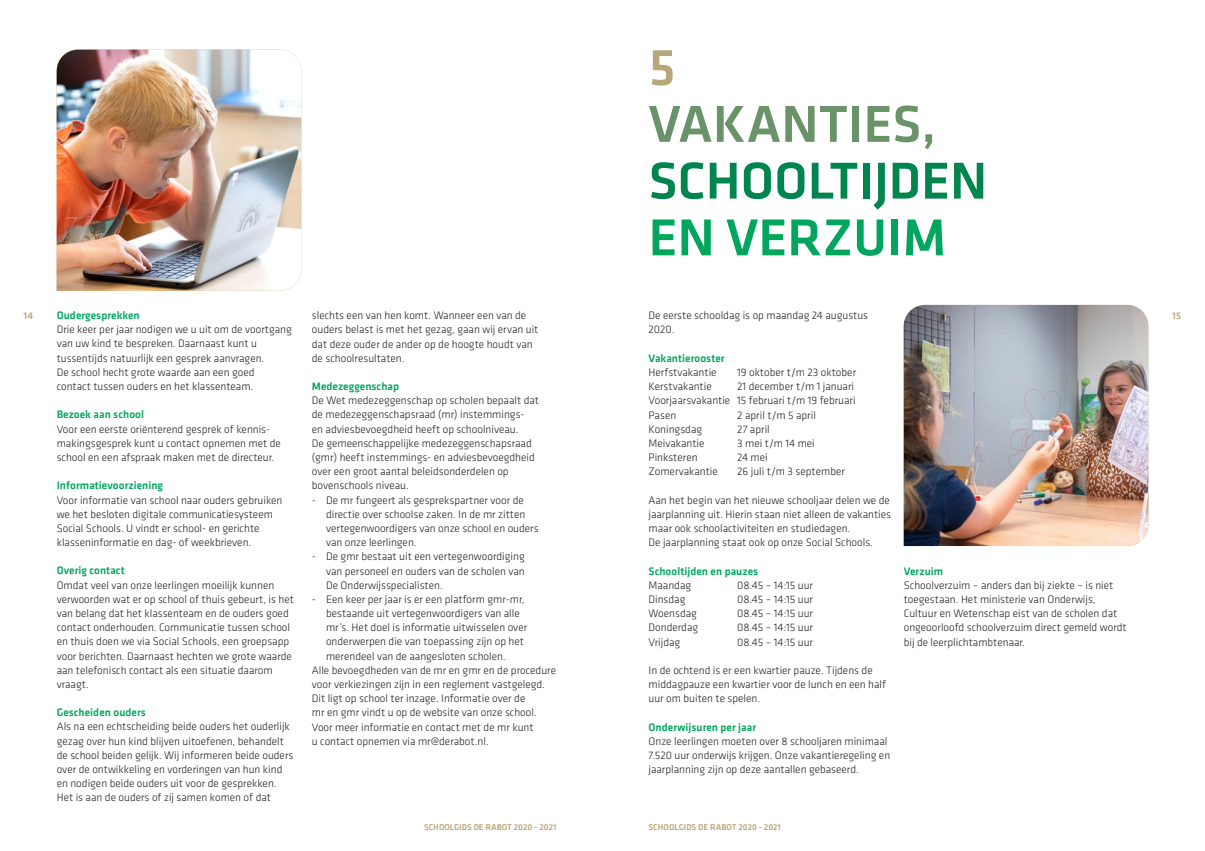
<style>
.page{position:relative;width:1205px;height:851px;background:#fff}
.page>*{position:absolute;margin:0;border:0;box-sizing:border-box;transform-origin:0 0}
.t1{font:500 53.75px "Klavika";color:#00854e}
.t2{font:500 53.75px "Klavika";color:#6a9369}
.t3{font:500 53.75px "Klavika";color:#00a65d}
.t4{font:500 53.75px "Klavika";color:#b8a779}
.t5{font:300 11.25px/14.1px "Klavika";color:#231f20}
.t6{font:500 11.25px "Klavika";letter-spacing:.005em;color:#00a65d}
.t7{font:500 10px "Klavika";color:#b8a779}
.t8{font:500 8.75px "Klavika";color:#b8a779}
</style>
<div class="page">
<img style="left:57px;top:50px;width:244px;height:241px">
<img style="left:904px;top:305px;width:244px;height:241px">
<h1 class="t4" style="left:648px;top:31px;width:28px">5</h1>
<h1 class="t2" style="left:648px;top:88px;width:289px">VAKANTIES,</h1>
<h1 class="t1" style="left:648px;top:144px;width:340px">SCHOOLTIJDEN</h1>
<h1 class="t3" style="left:648px;top:201px;width:299px">EN VERZUIM</h1>
<p class="t6" style="left:57px;top:308px;width:85px">Oudergesprekken</p>
<p class="t5" style="left:57px;top:322px;width:237px">Drie keer per jaar nodigen we u uit om de voortgang van uw kind te bespreken. Daarnaast kunt u tussentijds natuurlijk een gesprek aanvragen.<br>De school hecht grote waarde aan een goed<br>contact tussen ouders en het klassenteam.</p>
<p class="t6" style="left:57px;top:407px;width:89px">Bezoek aan school</p>
<p class="t5" style="left:57px;top:421px;width:226px">Voor een eerste oriënterend gesprek of kennis&shy;makingsgesprek kunt u contact opnemen met de school en een afspraak maken met de directeur.</p>
<p class="t6" style="left:57px;top:478px;width:108px">Informatievoorziening</p>
<p class="t5" style="left:57px;top:492px;width:227px">Voor informatie van school naar ouders gebruiken we het besloten digitale communicatiesysteem Social Schools. U vindt er school- en gerichte klasseninformatie en dag- of weekbrieven.</p>
<p class="t6" style="left:57px;top:563px;width:69px">Overig contact</p>
<p class="t5" style="left:57px;top:577px;width:239px">Omdat veel van onze leerlingen moeilijk kunnen verwoorden wat er op school of thuis gebeurt, is het van belang dat het klassenteam en de ouders goed contact onderhouden. Communicatie tussen school en thuis doen we via Social Schools, een groepsapp voor berichten. Daarnaast hechten we grote waarde aan telefonisch contact als een situatie daarom vraagt.</p>
<p class="t6" style="left:57px;top:704px;width:91px">Gescheiden ouders</p>
<p class="t5" style="left:57px;top:719px;width:238px">Als na een echtscheiding beide ouders het ouderlijk gezag over hun kind blijven uitoefenen, behandelt de school beiden gelijk. Wij informeren beide ouders over de ontwikkeling en vorderingen van hun kind en nodigen beide ouders uit voor de gesprekken.<br>Het is aan de ouders of zij samen komen of dat</p>
<p class="t5" style="left:312px;top:308px;width:228px">slechts een van hen komt. Wanneer een van de ouders belast is met het gezag, gaan wij ervan uit dat deze ouder de ander op de hoogte houdt van de schoolresultaten.</p>
<p class="t6" style="left:312px;top:379px;width:89px">Medezeggenschap</p>
<p class="t5" style="left:312px;top:393px;width:229px">De Wet medezeggenschap op scholen bepaalt dat de medezeggenschapsraad (mr) instemmings-<br>en adviesbevoegdheid heeft op schoolniveau.<br>De gemeenschappelijke medezeggenschapsraad (gmr) heeft instemmings- en adviesbevoegdheid over een groot aantal beleidsonderdelen op bovenschools niveau.</p>
<p class="t5" style="left:326px;top:492px;width:214px;text-indent:-14px">- De mr fungeert als gesprekspartner voor de directie over schoolse zaken. In de mr zitten vertegenwoordigers van onze school en ouders van onze leerlingen.</p>
<p class="t5" style="left:326px;top:549px;width:200px;text-align:justify;text-indent:-14px">- De gmr bestaat uit een vertegenwoordiging van personeel en ouders van de scholen van De Onderwijsspecialisten.</p>
<p class="t5" style="left:312px;top:592px;width:214px">- Een keer per jaar is er een platform gmr-mr,</p>
<p class="t5" style="left:326px;top:606px;width:195px">bestaande uit vertegenwoordigers van alle</p>
<p class="t5" style="left:326px;top:620px;width:203px">mr’s. Het doel is informatie uitwisselen over</p>
<p class="t5" style="left:326px;top:634px;width:199px">onderwerpen die van toepassing zijn op het</p>
<p class="t5" style="left:326px;top:648px;width:181px">merendeel van de aangesloten scholen.</p>
<p class="t5" style="left:312px;top:662px;width:246px">Alle bevoegdheden van de mr en gmr en de procedure</p>
<p class="t5" style="left:312px;top:677px;width:235px">voor verkiezingen zijn in een reglement vastgelegd.</p>
<p class="t5" style="left:312px;top:691px;width:215px">Dit ligt op school ter inzage. Informatie over de</p>
<p class="t5" style="left:312px;top:705px;width:226px">mr en gmr vindt u op de website van onze school.</p>
<p class="t5" style="left:312px;top:719px;width:223px">Voor meer informatie en contact met de mr kunt</p>
<p class="t5" style="left:312px;top:733px;width:178px">u contact opnemen via mr@derabot.nl.</p>
<p class="t5" style="left:648px;top:308px;width:221px">De eerste schooldag is op maandag 24 augustus<br>2020.</p>
<p class="t6" style="left:648px;top:350px;width:78px">Vakantierooster</p>
<p class="t5" style="left:648px;top:365px;width:70px">Herfstvakantie</p>
<p class="t5" style="left:737px;top:365px;width:121px">19 oktober t/m 23 oktober</p>
<p class="t5" style="left:648px;top:379px;width:65px">Kerstvakantie</p>
<p class="t7" style="left:24px;top:309px;width:11px">14</p>
<p class="t7" style="left:1172px;top:309px;width:10px">15</p>
<p class="t5" style="left:648px;top:379px;width:209px;text-indent:89px">21 december t/m 1 januari<br>Voorjaarsvakantie 15 februari t/m 19 februari<br>Pasen</p>
<p class="t5" style="left:737px;top:407px;width:80px">2 april t/m 5 april</p>
<p class="t5" style="left:648px;top:422px;width:55px">Koningsdag</p>
<p class="t5" style="left:737px;top:422px;width:34px">27 april</p>
<p class="t5" style="left:648px;top:436px;width:57px">Meivakantie</p>
<p class="t5" style="left:737px;top:436px;width:79px">3 mei t/m 14 mei</p>
<p class="t5" style="left:648px;top:450px;width:51px">Pinksteren</p>
<p class="t5" style="left:737px;top:450px;width:32px">24 mei</p>
<p class="t5" style="left:648px;top:464px;width:71px">Zomervakantie</p>
<p class="t5" style="left:737px;top:464px;width:109px">26 juli t/m 3 september</p>
<p class="t5" style="left:648px;top:492px;width:244px">Aan het begin van het nieuwe schooljaar delen we de jaarplanning uit. Hierin staan niet alleen de vakanties maar ook schoolactiviteiten en studiedagen.<br>De jaarplanning staat ook op onze Social Schools.</p>
<p class="t6" style="left:648px;top:563px;width:111px">Schooltijden en pauzes</p>
<p class="t5" style="left:648px;top:577px;width:44px">Maandag</p>
<p class="t5" style="left:737px;top:577px;width:77px">08.45 – 14:15 uur</p>
<p class="t5" style="left:648px;top:592px;width:38px">Dinsdag</p>
<p class="t5" style="left:737px;top:592px;width:77px">08.45 – 14:15 uur</p>
<p class="t5" style="left:648px;top:606px;width:50px">Woensdag</p>
<p class="t5" style="left:737px;top:606px;width:77px">08.45 – 14:15 uur</p>
<p class="t5" style="left:648px;top:620px;width:51px">Donderdag</p>
<p class="t5" style="left:737px;top:620px;width:77px">08.45 – 14:15 uur</p>
<p class="t5" style="left:648px;top:634px;width:33px">Vrijdag</p>
<p class="t5" style="left:737px;top:634px;width:77px">08.45 – 14:15 uur</p>
<p class="t5" style="left:648px;top:663px;width:239px">In de ochtend is er een kwartier pauze. Tijdens de middagpauze een kwartier voor de lunch en een half uur om buiten te spelen.</p>
<p class="t6" style="left:648px;top:719px;width:109px">Onderwijsuren per jaar</p>
<p class="t5" style="left:648px;top:733px;width:243px">Onze leerlingen moeten over 8 schooljaren minimaal<br>7.520 uur onderwijs krijgen. Onze vakantieregeling en jaarplanning zijn op deze aantallen gebaseerd.</p>
<p class="t6" style="left:904px;top:563px;width:41px">Verzuim</p>
<p class="t5" style="left:904px;top:578px;width:225px">Schoolverzuim – anders dan bij ziekte – is niet toegestaan. Het ministerie van Onderwijs, Cultuur en Wetenschap eist van de scholen dat ongeoorloofd schoolverzuim direct gemeld wordt bij de leerplichtambtenaar.</p>
<p class="t8" style="left:424px;top:820px;width:134px">SCHOOLGIDS DE RABOT 2020 - 2021</p>
<p class="t8" style="left:648px;top:820px;width:134px">SCHOOLGIDS DE RABOT 2020 - 2021</p>
</div>
